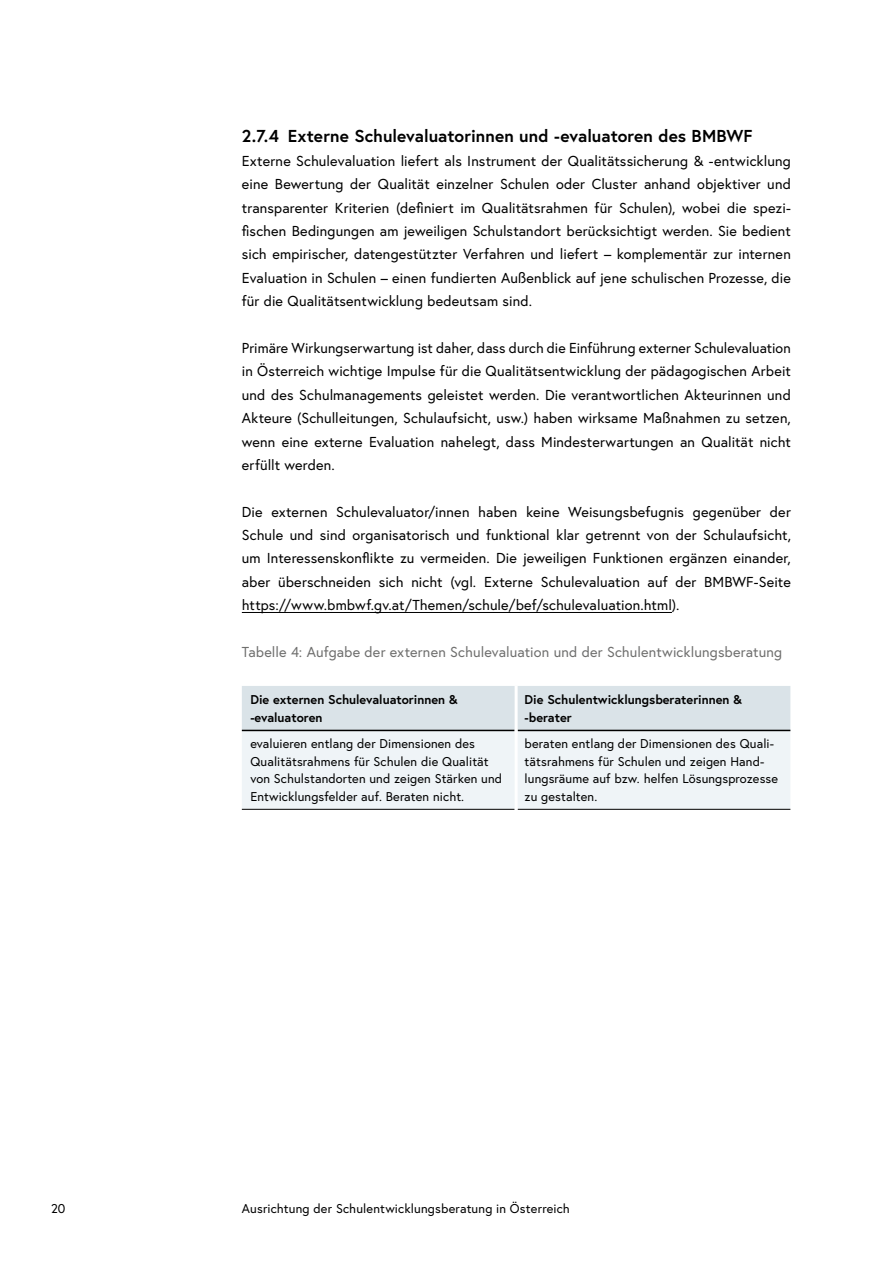
<style>
.page{position:relative;width:893px;height:1263px;background:#fff}
.page>*{position:absolute;margin:0;border:0;box-sizing:border-box;transform-origin:0 0}
.t1{font:700 17.25px "Europa Austria";letter-spacing:.005em;color:#000}
.p_Abstand_danach{font:14.4px/23.4px "Europa Austria";letter-spacing:.01em;color:#000;text-align:justify}
.p_Tabellenbeschriftung{font:14.4px "Europa Austria";letter-spacing:.01em;color:#6f6f6e}
.td_Tabellentext{font:12.75px/17.5px "Europa Austria";letter-spacing:.01em;color:#000}
.th_Tabellenkopf{font:700 12.75px/17.5px "Europa Austria";color:#000}
</style>
<div class="page">
<hr style="left:242px;top:612px;width:430px;height:1px;background:#000">
<svg style="left:242px;top:686px;width:548px;height:123px"></svg>
<hr style="left:242px;top:730px;width:273px;height:1px;background:#000">
<hr style="left:518px;top:730px;width:272px;height:1px;background:#000">
<hr style="left:242px;top:809px;width:273px;height:1px;background:#000">
<hr style="left:518px;top:809px;width:272px;height:1px;background:#000">
<hr style="left:515px;top:686px;width:3px;height:44px;background:#fff">
<hr style="left:515px;top:730px;width:3px;height:80px;background:#fff">
<h3 class="t1" style="left:242px;top:125px;width:512px">2.7.4 Externe Schulevaluatorinnen und -evaluatoren des BMBWF</h3>
<p class="p_Abstand_danach" style="left:242px;top:149px;width:551px">Externe Schulevaluation liefert als Instrument der Qualitätssicherung &amp; -entwicklung eine Bewertung der Qualität einzelner Schulen oder Cluster anhand objektiver und transparenter Kriterien (definiert im Qualitätsrahmen für Schulen), wobei die spezi&shy;fischen Bedingungen am jeweiligen Schulstandort berücksichtigt werden. Sie bedient sich empirischer, datengestützter Verfahren und liefert – komplementär zur internen Evaluation in Schulen – einen fundierten Außenblick auf jene schulischen Prozesse, die für die Qualitätsentwicklung bedeutsam sind.</p>
<p class="p_Abstand_danach" style="left:242px;top:336px;width:551px">Primäre Wirkungserwartung ist daher, dass durch die Einführung externer Schulevaluation in Österreich wichtige Impulse für die Qualitätsentwicklung der pädagogischen Arbeit und des Schulmanagements geleistet werden. Die verantwortlichen Akteurinnen und Akteure (Schulleitungen, Schulaufsicht, usw.) haben wirksame Maßnahmen zu setzen, wenn eine externe Evaluation nahelegt, dass Mindesterwartungen an Qualität nicht erfüllt werden.</p>
<p class="p_Abstand_danach" style="left:242px;top:500px;width:551px">Die externen Schulevaluator/innen haben keine Weisungsbefugnis gegenüber der Schule und sind organisatorisch und funktional klar getrennt von der Schulaufsicht, um Interessenskonflikte zu vermeiden. Die jeweiligen Funktionen ergänzen einander, aber überschneiden sich nicht (vgl. Externe Schulevaluation auf der BMBWF-Seite https://www.bmbwf.gv.at/Themen/schule/bef/schulevaluation.html).</p>
<p class="p_Tabellenbeschriftung" style="left:242px;top:643px;width:542px">Tabelle 4: Aufgabe der externen Schulevaluation und der Schulentwicklungsberatung</p>
<p class="th_Tabellenkopf" style="left:250px;top:691px;width:209px">Die externen Schulevaluatorinnen &amp; -evaluatoren</p>
<p class="th_Tabellenkopf" style="left:525px;top:691px;width:219px">Die Schulentwicklungsberaterinnen &amp; -berater</p>
<p class="td_Tabellentext" style="left:250px;top:735px;width:253px">evaluieren entlang der Dimensionen des Qualitätsrahmens für Schulen die Qualität von Schulstandorten und zeigen Stärken und Entwicklungsfelder auf. Beraten nicht.</p>
<p class="td_Tabellentext" style="left:525px;top:735px;width:255px">beraten entlang der Dimensionen des Quali&shy;tätsrahmens für Schulen und zeigen Hand&shy;lungsräume auf bzw. helfen Lösungsprozesse zu gestalten.</p>
<p class="td_Tabellentext" style="left:51px;top:1199px;width:16px">20</p>
<p class="td_Tabellentext" style="left:242px;top:1199px;width:329px">Ausrichtung der Schulentwicklungsberatung in Österreich</p>
</div>
